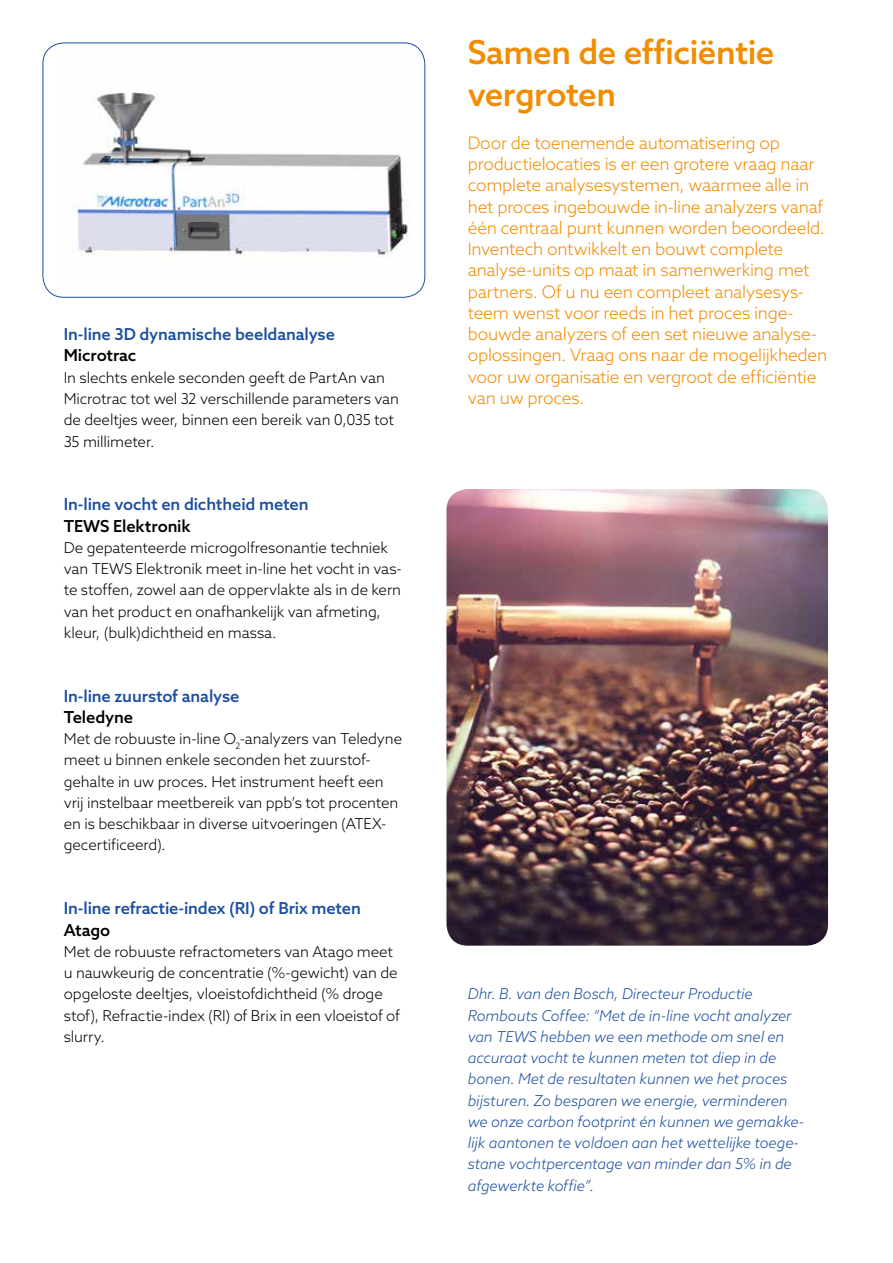
<style>
.page{position:relative;width:893px;height:1263px;background:#fff}
.page>*{position:absolute;margin:0;border:0;box-sizing:border-box;transform-origin:0 0}
.t1{font:500 33px/42.5px "Azo Sans";letter-spacing:-.015em;color:#f28c00}
.t2{font:300 17.25px/21.3px "Azo Sans";letter-spacing:-.015em;color:#f28c00}
.t3{font:500 16.5px "Azo Sans";letter-spacing:-.01em;color:#1c4f9e}
.t4{font:500 16.5px "Azo Sans";letter-spacing:-.01em;color:#000}
.t5{font:300 15px/21.3px "Azo Sans";letter-spacing:-.01em;color:#000}
.t6{font:italic 300 15px/21.3px "Azo Sans";letter-spacing:-.01em;color:#1c4f9e}
</style>
<div class="page">
<img style="left:446px;top:489px;width:382px;height:457px">
<img style="left:55px;top:43px;width:370px;height:254px">
<div style="left:43px;top:43px;width:382px;height:255px;border:1px solid #1c4f9e;border-radius:21px"></div>
<p class="t3" style="left:64px;top:323px;width:273px">In-line 3D dynamische beeldanalyse</p>
<p class="t4" style="left:64px;top:345px;width:74px">Microtrac</p>
<p class="t5" style="left:64px;top:367px;width:337px">In slechts enkele seconden geeft de PartAn van Microtrac tot wel 32 verschillende parameters van de deeltjes weer, binnen een bereik van 0,035 tot 35 millimeter.</p>
<p class="t3" style="left:64px;top:493px;width:246px">In-line vocht en dichtheid meten</p>
<p class="t4" style="left:64px;top:515px;width:128px">TEWS Elektronik</p>
<p class="t5" style="left:64px;top:537px;width:339px">De gepatenteerde microgolfresonantie techniek van TEWS Elektronik meet in-line het vocht in vas&shy;te stoffen, zowel aan de oppervlakte als in de kern van het product en onafhankelijk van afmeting, kleur, (bulk)dichtheid en massa.</p>
<p class="t3" style="left:64px;top:685px;width:177px">In-line zuurstof analyse</p>
<p class="t4" style="left:64px;top:706px;width:71px">Teledyne</p>
<p class="t5" style="left:64px;top:728px;width:340px">Met de robuuste in-line O<sub>2</sub>-analyzers van Teledyne meet u binnen enkele seconden het zuurstof&shy;gehalte in uw proces. Het instrument heeft een vrij instelbaar meetbereik van ppb’s tot procenten en is beschikbaar in diverse uitvoeringen (ATEX&shy;gecertificeerd).</p>
<p class="t3" style="left:64px;top:897px;width:299px">In-line refractie-index (RI) of Brix meten</p>
<p class="t4" style="left:64px;top:919px;width:48px">Atago</p>
<p class="t5" style="left:64px;top:941px;width:338px">Met de robuuste refractometers van Atago meet u nauwkeurig de concentratie (%-gewicht) van de opgeloste deeltjes, vloeistofdichtheid (% droge stof), Refractie-index (RI) of Brix in een vloeistof of slurry.</p>
<h1 class="t1" style="left:468px;top:30px;width:308px">Samen de efficiëntie vergroten</h1>
<p class="t2" style="left:468px;top:132px;width:361px">Door de toenemende automatisering op productielocaties is er een grotere vraag naar complete analysesystemen, waarmee alle in het proces ingebouwde in-line analyzers vanaf één centraal punt kunnen worden beoordeeld.<br>Inventech ontwikkelt en bouwt complete analyse-units op maat in samenwerking met partners. Of u nu een compleet analysesys&shy;teem wenst voor reeds in het proces inge&shy;bouwde analyzers of een set nieuwe analyse&shy;oplossingen. Vraag ons naar de mogelijkheden voor uw organisatie en vergroot de efficiëntie van uw proces.</p>
<p class="t6" style="left:468px;top:983px;width:338px">Dhr. B. van den Bosch, Directeur Productie Rombouts Coffee: “Met de in-line vocht analyzer van TEWS hebben we een methode om snel en accuraat vocht te kunnen meten tot diep in de bonen. Met de resultaten kunnen we het proces bijsturen. Zo besparen we energie, verminderen we onze carbon footprint én kunnen we gemakke&shy;lijk aantonen te voldoen aan het wettelijke toege&shy;stane vochtpercentage van minder dan 5% in de afgewerkte koffie”.</p>
</div>
